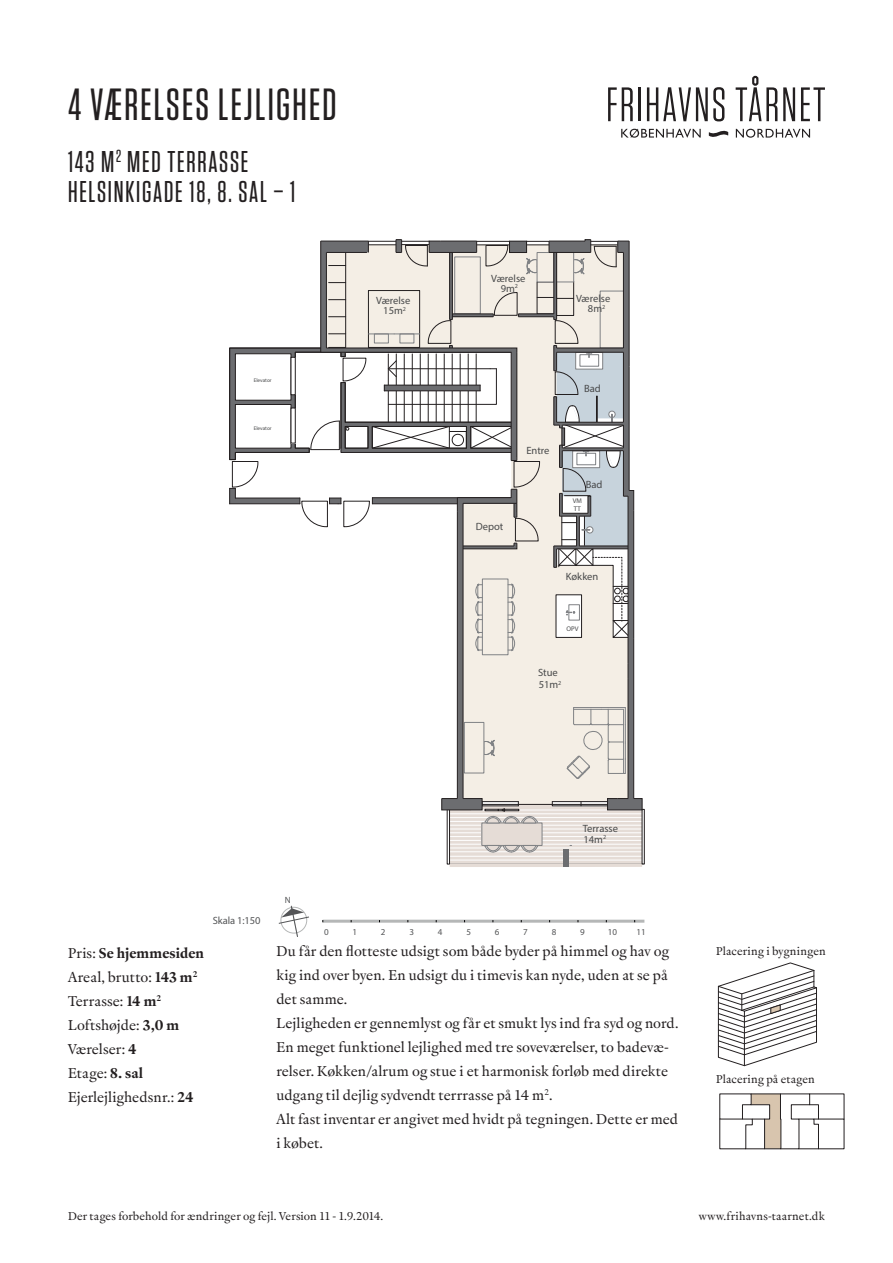
<style>
.page{position:relative;width:893px;height:1263px;background:#fff}
.page>*{position:absolute;margin:0;border:0;box-sizing:border-box;transform-origin:0 0}
.t1{font:500 45px "Tungsten Narrow";letter-spacing:.05em;color:#231f20}
.t2{font:500 30px/30px "Tungsten Narrow";letter-spacing:.06em;color:#231f20}
.t3{font:15px/24px "Rongel Roman Lining";letter-spacing:.005em;color:#231f20}
.t4{font:15px "Rongel Bold Lining";color:#231f20}
.t5{font:12px "Rongel Roman Lining";letter-spacing:.015em;color:#231f20}
.t6{font:100 10.5px/11.7px "Helvetica Neue LT";color:#48494a}
.t7{font:100 10.5px "Helvetica Neue LT";letter-spacing:-.015em;color:#545557}
.t8{font:100 9px "Helvetica Neue LT";color:#545557}
.t9{font:100 6.75px/8.1px "Helvetica Neue LT";color:#48494a}
.t10{font:100 5.25px "Helvetica Neue LT";color:#48494a}
.s1{font-family:"Rongel Roman Lining"}
.s2{font-family:"Rongel Bold Lining"}
</style>
<div class="page">
<svg style="left:608px;top:87px;width:25px;height:34px"></svg>
<hr style="left:638px;top:87px;width:3px;height:34px;background:#231f20">
<svg style="left:647px;top:87px;width:77px;height:34px"></svg>
<svg style="left:736px;top:87px;width:41px;height:34px"></svg>
<svg style="left:783px;top:87px;width:12px;height:34px"></svg>
<svg style="left:801px;top:87px;width:24px;height:34px"></svg>
<svg style="left:709px;top:130px;width:19px;height:7px"></svg>
<svg style="left:621px;top:129px;width:80px;height:9px"></svg>
<svg style="left:736px;top:129px;width:74px;height:9px"></svg>
<div style="left:752px;top:76px;width:6px;height:10px;border:2px solid #231f20;border-radius:2px"></div>
<svg style="left:278px;top:905px;width:31px;height:31px"></svg>
<hr style="left:323px;top:920px;width:321px;height:3px;background:#b5b7b7">
<svg style="left:229px;top:239px;width:413px;height:628px"></svg>
<div style="left:563px;top:850px;width:5px;height:17px;background:#6c6d70"></div>
<div style="left:509px;top:241px;width:18px;height:11px;background:#6c6d70"></div>
<div style="left:509px;top:241px;width:18px;height:12px;border:1px solid #231f20"></div>
<svg style="left:717px;top:962px;width:100px;height:104px"></svg>
<svg style="left:719px;top:1093px;width:126px;height:56px"></svg>
<h1 class="t1" style="left:68px;top:82px;width:270px">4 VÆRELSES LEJLIGHED</h1>
<h2 class="t2" style="left:68px;top:147px;width:229px">143 M<sup>2</sup> MED TERRASSE<br>HELSINKIGADE 18, 8. SAL – 1</h2>
<p class="t10" style="left:254px;top:376px;width:19px">Elevator</p>
<p class="t10" style="left:254px;top:424px;width:19px">Elevator</p>
<p class="t6" style="left:376px;top:294px;width:36px">Værelse</p>
<p class="t6" style="left:383px;top:305px;width:24px">15m<sup>2</sup></p>
<p class="t7" style="left:213px;top:913px;width:49px">Skala 1:150</p>
<p class="t8" style="left:285px;top:895px;width:7px">N</p>
<p class="t6" style="left:491px;top:273px;width:36px">Værelse</p>
<p class="t6" style="left:501px;top:282px;width:19px">9m<sup>2</sup></p>
<p class="t6" style="left:576px;top:293px;width:36px">Værelse</p>
<p class="t6" style="left:588px;top:303px;width:19px">8m<sup>2</sup></p>
<p class="t6" style="left:476px;top:521px;width:29px">Depot</p>
<p class="t6" style="left:526px;top:444px;width:25px">Entre</p>
<p class="t6" style="left:584px;top:382px;width:18px">Bad</p>
<p class="t6" style="left:586px;top:478px;width:18px">Bad</p>
<p class="t9" style="left:573px;top:496px;width:11px">VM<br>TT</p>
<p class="t6" style="left:566px;top:571px;width:34px">Køkken</p>
<p class="t9" style="left:567px;top:625px;width:14px">OPV</p>
<p class="t6" style="left:538px;top:667px;width:25px">Stue<br>51m<sup>2</sup></p>
<p class="t6" style="left:583px;top:822px;width:37px">Terrasse</p>
<p class="t6" style="left:583px;top:833px;width:24px">14m<sup>2</sup></p>
<p class="t4" style="left:68px;top:944px;width:138px"><span class="s1">Pris:</span> Se hjemmesiden</p>
<p class="t3" style="left:68px;top:965px;width:131px">Areal, brutto: <span class="s2">143 m</span><sup>2<br></sup>Terrasse: <span class="s2">14 m</span><sup>2<br></sup>Loftshøjde: <span class="s2">3,0 m<br></span>Værelser: <span class="s2">4<br></span>Etage: <span class="s2">8. sal<br></span>Ejerlejlighedsnr.: <span class="s2">24</span></p>
<p class="t8" style="left:324px;top:926px;width:6px">0</p>
<p class="t8" style="left:352px;top:926px;width:6px">1</p>
<p class="t8" style="left:381px;top:926px;width:6px">2</p>
<p class="t8" style="left:409px;top:926px;width:6px">3</p>
<p class="t8" style="left:438px;top:926px;width:6px">4</p>
<p class="t8" style="left:466px;top:926px;width:6px">5</p>
<p class="t8" style="left:495px;top:926px;width:6px">6</p>
<p class="t8" style="left:523px;top:926px;width:6px">7</p>
<p class="t8" style="left:552px;top:926px;width:6px">8</p>
<p class="t8" style="left:580px;top:926px;width:6px">9</p>
<p class="t8" style="left:608px;top:926px;width:11px">10</p>
<p class="t8" style="left:637px;top:926px;width:11px">11</p>
<p class="t3" style="left:276px;top:939px;width:404px">Du får den flotteste udsigt som både byder på himmel og hav og kig ind over byen. En udsigt du i timevis kan nyde, uden at se på det samme.<br>Lejligheden er gennemlyst og får et smukt lys ind fra syd og nord.<br>En meget funktionel lejlighed med tre soveværelser, to badevæ&shy;relser. Køkken/alrum og stue i et harmonisk forløb med direkte udgang til dejlig sydvendt terrrasse på 14 m<sup>2</sup>.<br>Alt fast inventar er angivet med hvidt på tegningen. Dette er med i købet.</p>
<p class="t5" style="left:716px;top:944px;width:111px">Placering i bygningen</p>
<p class="t5" style="left:716px;top:1072px;width:100px">Placering på etagen</p>
<p class="t5" style="left:68px;top:1209px;width:317px">Der tages forbehold for ændringer og fejl. Version 11 - 1.9.2014.</p>
<p class="t5" style="left:699px;top:1209px;width:128px">www.frihavns-taarnet.dk</p>
</div>
